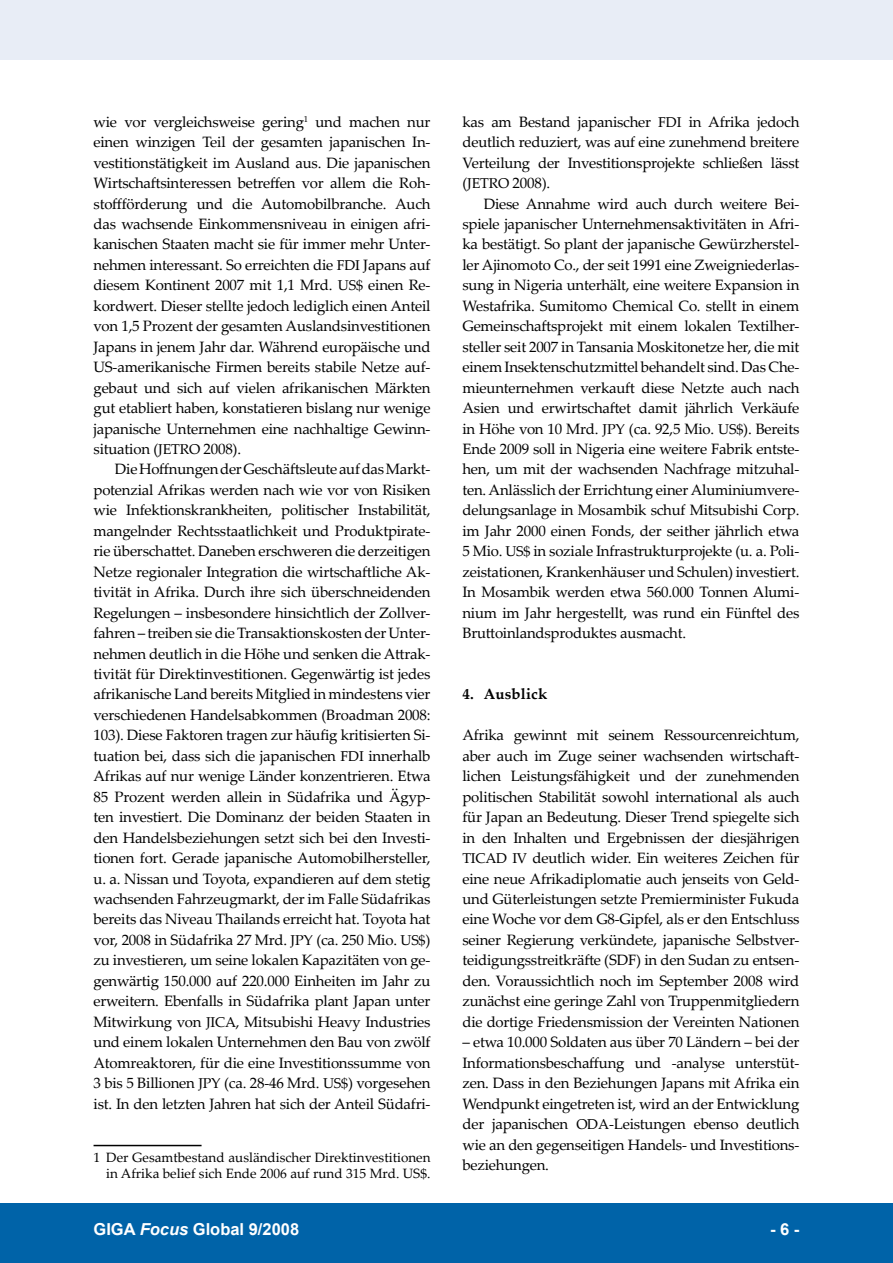
<style>
.page{position:relative;width:893px;height:1263px;background:#fff}
.page>*{position:absolute;margin:0;border:0;box-sizing:border-box;transform-origin:0 0}
.t1{font:700 16.5px "Arial";color:#fff}
.t2{font:15px/20.4px "Palatino Linotype";letter-spacing:-.015em;color:#000;text-align:justify}
.t3{font:700 15px "Palatino Linotype";letter-spacing:.01em;color:#000}
.t4{font:13.5px/16.2px "Palatino Linotype";color:#000}
.s1{font-size:14.25px}
.s2{font-style:italic}
</style>
<div class="page">
<div style="left:0;top:1203px;width:893px;height:60px;background:#0063a8"></div>
<div style="left:0;top:0;width:893px;height:60px;background:#e8edf6"></div>
<hr style="left:94px;top:1145px;width:108px;height:1px;background:#000">
<p class="t2" style="left:94px;top:111px;width:338px">wie vor vergleichsweise gering und machen nur einen winzigen Teil der gesamten japanischen In&shy;vestitionstätigkeit im Ausland aus. Die japanischen Wirtschaftsinteressen betreffen vor allem die Roh&shy;stoffförderung und die Automobilbranche. Auch das wachsende Einkommensniveau in einigen afri&shy;kanischen Staaten macht sie für immer mehr Unter&shy;nehmen interessant. So erreichten die <span class="s1">FDI</span> Japans auf diesem Kontinent 2007 mit 1,1 Mrd. <span class="s1">US$</span> einen Re&shy;kordwert. Dieser stellte jedoch lediglich einen Anteil von 1,5 Prozent der gesamten Auslandsinvestitionen Japans in jenem Jahr dar. Während europäische und US-amerikanische Firmen bereits stabile Netze auf&shy;gebaut und sich auf vielen afrikanischen Märkten gut etabliert haben, konstatieren bislang nur wenige japanische Unternehmen eine nachhaltige Gewinn&shy;situation (<span class="s1">JETRO</span> 2008).</p>
<p class="t2" style="left:94px;top:459px;width:339px;text-indent:21px">Die Hoffnungen der Geschäftsleute auf das Markt&shy;potenzial Afrikas werden nach wie vor von Risiken wie Infektionskrankheiten, politischer Instabilität, mangelnder Rechtsstaatlichkeit und Produktpirate&shy;rie überschattet. Daneben erschweren die derzeitigen Netze regionaler Integration die wirtschaftliche Ak&shy;tivität in Afrika. Durch ihre sich überschneidenden Regelungen – insbesondere hinsichtlich der Zollver&shy;fahren – treiben sie die Transaktionskosten der Unter&shy;nehmen deutlich in die Höhe und senken die Attrak&shy;tivität für Direktinvestitionen. Gegenwärtig ist jedes afrikanische Land bereits Mitglied in mindestens vier verschiedenen Handelsabkommen (Broadman 2008:<br>103). Diese Faktoren tragen zur häufig kritisierten Si&shy;tuation bei, dass sich die japanischen <span class="s1">FDI</span> innerhalb Afrikas auf nur wenige Länder konzentrieren. Etwa 85 Prozent werden allein in Südafrika und Ägyp&shy;ten investiert. Die Dominanz der beiden Staaten in den Handelsbeziehungen setzt sich bei den Investi&shy;tionen fort. Gerade japanische Automobilhersteller, u. a. Nissan und Toyota, expandieren auf dem stetig wachsenden Fahrzeugmarkt, der im Falle Südafrikas bereits das Niveau Thailands erreicht hat. Toyota hat vor, 2008 in Südafrika 27 Mrd. <span class="s1">JPY</span> (ca. 250 Mio. <span class="s1">US$</span>) zu investieren, um seine lokalen Kapazitäten von ge&shy;genwärtig 150.000 auf 220.000 Einheiten im Jahr zu erweitern. Ebenfalls in Südafrika plant Japan unter Mitwirkung von <span class="s1">JICA</span>, Mitsubishi Heavy Industries und einem lokalen Unternehmen den Bau von zwölf Atomreaktoren, für die eine Investitionssumme von 3 bis 5 Billionen <span class="s1">JPY</span> (ca. 28-46 Mrd. <span class="s1">US$</span>) vorgesehen ist. In den letzten Jahren hat sich der Anteil Südafri-</p>
<p class="t4" style="left:106px;top:1148px;width:326px">Der Gesamtbestand ausländischer Direktinvestitionen in Afrika belief sich Ende 2006 auf rund 315 Mrd. US$.</p>
<p class="t2" style="left:462px;top:111px;width:338px">kas am Bestand japanischer <span class="s1">FDI</span> in Afrika jedoch deutlich reduziert, was auf eine zunehmend breitere Verteilung der Investitionsprojekte schließen lässt (<span class="s1">JETRO</span> 2008).</p>
<p class="t2" style="left:462px;top:193px;width:339px;text-indent:21px">Diese Annahme wird auch durch weitere Bei&shy;spiele japanischer Unternehmensaktivitäten in Afri&shy;ka bestätigt. So plant der japanische Gewürzherstel&shy;ler Ajinomoto Co., der seit 1991 eine Zweigniederlas&shy;sung in Nigeria unterhält, eine weitere Expansion in Westafrika. Sumitomo Chemical Co. stellt in einem Gemeinschaftsprojekt mit einem lokalen Textilher&shy;steller seit 2007 in Tansania Moskitonetze her, die mit einem Insektenschutzmittel behandelt sind. Das Che&shy;mieunternehmen verkauft diese Netzte auch nach Asien und erwirtschaftet damit jährlich Verkäufe in Höhe von 10 Mrd. <span class="s1">JPY</span> (ca. 92,5 Mio. <span class="s1">US$</span>). Bereits Ende 2009 soll in Nigeria eine weitere Fabrik entste&shy;hen, um mit der wachsenden Nachfrage mitzuhal&shy;ten. Anlässlich der Errichtung einer Aluminiumvere&shy;delungsanlage in Mosambik schuf Mitsubishi Corp. im Jahr 2000 einen Fonds, der seither jährlich etwa 5 Mio. <span class="s1">US$</span> in soziale Infrastrukturprojekte (u. a. Poli&shy;zeistationen, Krankenhäuser und Schulen) investiert.<br>In Mosambik werden etwa 560.000 Tonnen Alumi&shy;nium im Jahr hergestellt, was rund ein Fünftel des Bruttoinlandsproduktes ausmacht.</p>
<p class="t3" style="left:462px;top:684px;width:86px">4. Ausblick</p>
<p class="t2" style="left:462px;top:724px;width:339px">Afrika gewinnt mit seinem Ressourcenreichtum, aber auch im Zuge seiner wachsenden wirtschaft&shy;lichen Leistungsfähigkeit und der zunehmenden politischen Stabilität sowohl international als auch für Japan an Bedeutung. Dieser Trend spiegelte sich in den Inhalten und Ergebnissen der diesjährigen <span class="s1">TICAD IV</span> deutlich wider. Ein weiteres Zeichen für eine neue Afrikadiplomatie auch jenseits von Geld&shy;und Güterleistungen setzte Premierminister Fukuda eine Woche vor dem G8-Gipfel, als er den Entschluss seiner Regierung verkündete, japanische Selbstver&shy;teidigungsstreitkräfte (SDF) in den Sudan zu entsen&shy;den. Voraussichtlich noch im September 2008 wird zunächst eine geringe Zahl von Truppenmitgliedern die dortige Friedensmission der Vereinten Nationen</p>
<p class="t2" style="left:462px;top:1031px;width:338px">– etwa 10.000 Soldaten aus über 70 Ländern – bei der Informationsbeschaffung und -analyse unterstüt&shy;zen. Dass in den Beziehungen Japans mit Afrika ein Wendpunkt eingetreten ist, wird an der Entwicklung der japanischen <span class="s1">ODA</span>-Leistungen ebenso deutlich wie an den gegenseitigen Handels- und Investitions&shy;beziehungen.</p>
<p class="t1" style="left:94px;top:1218px;width:207px">GIGA <span class="s2">Focus</span> Global 9/2008</p>
<p class="t1" style="left:770px;top:1218px;width:31px">- -</p>
</div>
